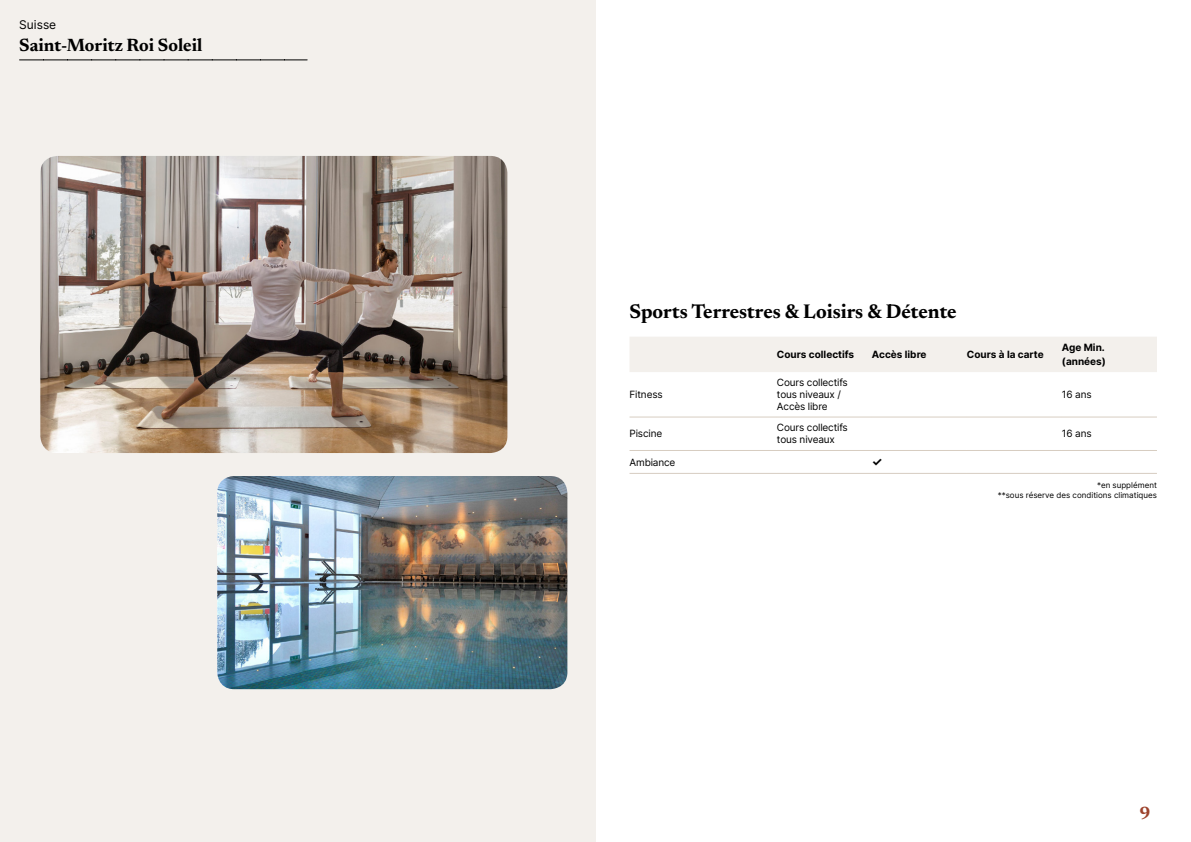
<style>
.page{position:relative;width:1191px;height:842px;background:#fff}
.page>*{position:absolute;margin:0;border:0;box-sizing:border-box;transform-origin:0 0}
.t1{font:700 20px "Newsreader 24 pt";color:#000}
.t2{font:700 18px "Newsreader 24 pt";color:#000}
.t3{font:700 18px "Newsreader 24 pt";color:#9d432c}
.t4{font:12px "Inter";color:#000}
.t5{font:700 12px "Inter";color:#000}
.t6{font:10px/12px "Inter";letter-spacing:-.015em;color:#000}
.t7{font:700 10px/14px "Inter";color:#000}
.t8{font:8px/9.6px "Inter";color:#000;text-align:right}
</style>
<div class="page">
<div style="left:0;top:0;width:595px;height:842px;background:#f3f0ec"></div>
<img style="left:40px;top:156px;width:467px;height:297px">
<img style="left:217px;top:476px;width:350px;height:213px">
<svg style="left:20px;top:60px;width:287px;height:1px"></svg>
<div style="left:630px;top:337px;width:527px;height:35px;background:#f3f0ec"></div>
<hr style="left:629px;top:416px;width:148px;height:1px;background:#d7cdc1">
<hr style="left:777px;top:416px;width:95px;height:1px;background:#d7cdc1">
<hr style="left:872px;top:416px;width:95px;height:1px;background:#d7cdc1">
<hr style="left:967px;top:416px;width:95px;height:1px;background:#d7cdc1">
<hr style="left:1062px;top:416px;width:95px;height:1px;background:#d7cdc1">
<hr style="left:629px;top:450px;width:148px;height:1px;background:#d7cdc1">
<hr style="left:777px;top:450px;width:95px;height:1px;background:#d7cdc1">
<hr style="left:872px;top:450px;width:95px;height:1px;background:#d7cdc1">
<hr style="left:967px;top:450px;width:95px;height:1px;background:#d7cdc1">
<hr style="left:1062px;top:450px;width:95px;height:1px;background:#d7cdc1">
<hr style="left:629px;top:473px;width:148px;height:1px;background:#d7cdc1">
<hr style="left:777px;top:473px;width:95px;height:1px;background:#d7cdc1">
<hr style="left:872px;top:473px;width:95px;height:1px;background:#d7cdc1">
<hr style="left:967px;top:473px;width:95px;height:1px;background:#d7cdc1">
<hr style="left:1062px;top:473px;width:95px;height:1px;background:#d7cdc1">
<p class="t4" style="left:19px;top:15px;width:39px">Suisse</p>
<h2 class="t2" style="left:19px;top:32px;width:185px">Saint-Moritz Roi Soleil</h2>
<h1 class="t1" style="left:629px;top:298px;width:329px">Sports Terrestres &amp; Loisirs &amp; Détente</h1>
<p class="t7" style="left:777px;top:347px;width:79px">Cours collectifs</p>
<p class="t7" style="left:872px;top:347px;width:56px">Accès libre</p>
<p class="t7" style="left:967px;top:347px;width:78px">Cours à la carte</p>
<p class="t7" style="left:1062px;top:340px;width:45px">Age Min. (années)</p>
<p class="t6" style="left:629px;top:388px;width:35px">Fitness</p>
<p class="t6" style="left:777px;top:376px;width:72px">Cours collectifs tous niveaux /<br>Accès libre</p>
<p class="t6" style="left:1062px;top:388px;width:31px">16 ans</p>
<p class="t6" style="left:629px;top:428px;width:34px">Piscine</p>
<p class="t6" style="left:777px;top:422px;width:72px">Cours collectifs tous niveaux</p>
<p class="t6" style="left:1062px;top:428px;width:31px">16 ans</p>
<p class="t6" style="left:629px;top:456px;width:47px">Ambiance</p>
<p class="t5" style="left:872px;top:453px;width:12px">✓</p>
<p class="t8" style="left:997px;top:480px;width:161px">*en supplément<br>**sous réserve des conditions climatiques</p>
<h2 class="t3" style="left:1139px;top:800px;width:13px">9</h2>
</div>
